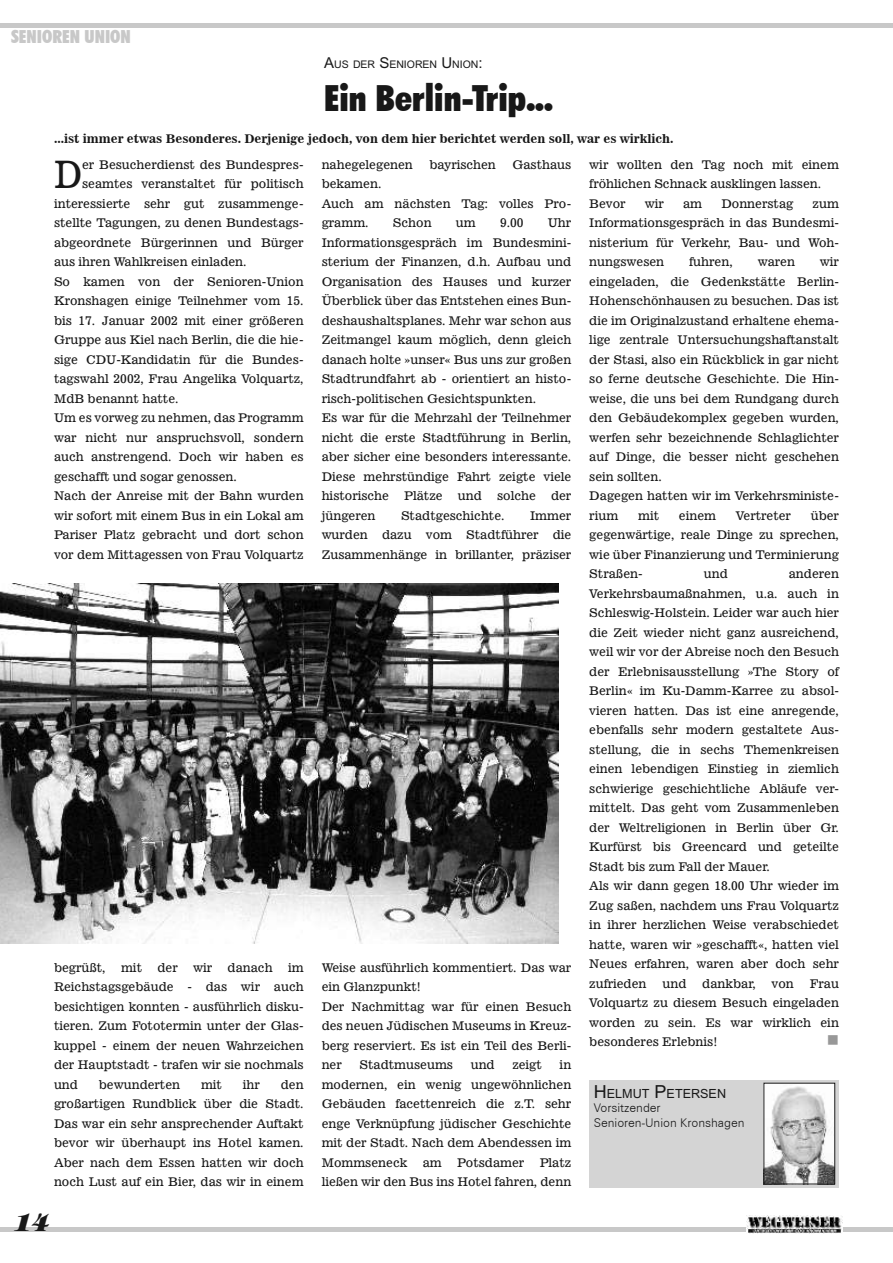
<style>
.page{position:relative;width:893px;height:1263px;background:#fff}
.page>*{position:absolute;margin:0;border:0;box-sizing:border-box;transform-origin:0 0}
.t1{font:37.95px "News 701 BT Roman A";color:#181818;scale:.85 1}
.t2{font:900 condensed 36px "Futura BT";color:#181818}
.t3{font:italic 800 24px "Tiffany IT Cby BT";color:#181818}
.t4{font:900 condensed 18px "Futura BT";color:#c8c8c8}
.t5{font:16.5px "Wingdings";color:#989898}
.t6{font:12.6px "Arial";color:#181818}
.t7{font:12px/19.5px "News 701 BT Roman A";color:#181818;text-align:justify}
.t8{font:12px "News 701 BT Bold A";color:#181818}
.t9{font:300 12px/14.4px "Zurich BT";color:#181818}
.t10{font:10.5px "Arial";color:#181818}
.s1{font-size:15px}
.s2{font-size:18px}
</style>
<div class="page">
<hr style="left:0;top:1227px;width:893px;height:4px;background:#c8c8c8">
<img style="left:746px;top:1215px;width:96px;height:19px">
<div style="left:0;top:23px;width:893px;height:5px;background:#c8c8c8"></div>
<div style="left:590px;top:1080px;width:249px;height:108px;background:#d4d4d4"></div>
<img style="left:766px;top:1085px;width:67px;height:97px">
<div style="left:764px;top:1083px;width:71px;height:101px;border:1px solid #181818"></div>
<img style="left:0;top:583px;width:558px;height:361px">
<h3 class="t4" style="left:11px;top:26px;width:121px">SENIOREN UNION</h3>
<p class="t10" style="left:324px;top:58px;width:160px"><span class="s1">A</span>US DER<span class="s1">฀S</span>ENIOREN<span class="s1">฀U</span>NION<span class="s1">:</span></p>
<h2 class="t2" style="left:324px;top:76px;width:230px">Ein Berlin-Trip...</h2>
<p class="t8" style="left:54px;top:131px;width:621px">...ist immer etwas Besonderes. Derjenige jedoch, von dem hier berichtet werden soll, war es wirklich.</p>
<h1 class="t1" style="left:54px;top:151px;width:35px">D</h1>
<p class="t7" style="left:82px;top:154px;width:223px">er Besucherdienst des Bundespres-</p>
<p class="t7" style="left:82px;top:174px;width:223px">seamtes veranstaltet für politisch</p>
<p class="t7" style="left:54px;top:193px;width:251px">interessierte sehr gut zusammenge-</p>
<p class="t7" style="left:54px;top:213px;width:251px">stellte Tagungen, zu denen Bundestags-</p>
<p class="t7" style="left:54px;top:232px;width:251px">abgeordnete Bürgerinnen und Bürger</p>
<p class="t7" style="left:54px;top:252px;width:194px">aus ihren Wahlkreisen einladen.</p>
<p class="t7" style="left:54px;top:271px;width:251px">So kamen von der Senioren-Union</p>
<p class="t7" style="left:54px;top:291px;width:251px">Kronshagen einige Teilnehmer vom 15.</p>
<p class="t7" style="left:54px;top:310px;width:251px">bis 17. Januar 2002 mit einer größeren</p>
<p class="t7" style="left:54px;top:330px;width:251px">Gruppe aus Kiel nach Berlin, die die hie-</p>
<p class="t7" style="left:54px;top:349px;width:251px">sige CDU-Kandidatin für die Bundes-</p>
<p class="t7" style="left:54px;top:369px;width:251px">tagswahl 2002, Frau Angelika Volquartz,</p>
<p class="t7" style="left:54px;top:388px;width:126px">MdB benannt hatte.</p>
<p class="t7" style="left:54px;top:408px;width:251px">Um es vorweg zu nehmen, das Programm</p>
<p class="t7" style="left:54px;top:427px;width:251px">war nicht nur anspruchsvoll, sondern</p>
<p class="t7" style="left:54px;top:447px;width:251px">auch anstrengend. Doch wir haben es</p>
<p class="t7" style="left:54px;top:466px;width:184px">geschafft und sogar genossen.</p>
<p class="t7" style="left:54px;top:486px;width:251px">Nach der Anreise mit der Bahn wurden</p>
<p class="t7" style="left:54px;top:505px;width:251px">wir sofort mit einem Bus in ein Lokal am</p>
<p class="t7" style="left:54px;top:525px;width:251px">Pariser Platz gebracht und dort schon</p>
<p class="t7" style="left:54px;top:544px;width:251px">vor dem Mittagessen von Frau Volquartz</p>
<p class="t7" style="left:322px;top:154px;width:93px">nahegelegenen</p>
<p class="t7" style="left:429px;top:154px;width:68px">bayrischen</p>
<p class="t7" style="left:512px;top:154px;width:60px">Gasthaus</p>
<p class="t7" style="left:322px;top:174px;width:251px;text-align:left">bekamen.<br>Auch am nächsten Tag: volles Pro&shy;gramm.</p>
<p class="t7" style="left:322px;top:213px;width:251px;text-align:left;text-indent:226px">Uhr Informationsgespräch im Bundesmini&shy;sterium der Finanzen, d.h. Aufbau und Organisation des Hauses und kurzer Überblick über das Entstehen eines Bun&shy;deshaushaltsplanes. Mehr war schon aus Zeitmangel kaum möglich, denn gleich danach holte »unser« Bus uns zur großen Stadtrundfahrt ab - orientiert an histo&shy;risch-politischen Gesichtspunkten.<br>Es war für die Mehrzahl der Teilnehmer nicht die erste Stadtführung in Berlin, aber sicher eine besonders interessante.<br>Diese mehrstündige Fahrt zeigte viele historische</p>
<p class="t7" style="left:393px;top:213px;width:40px">Schon</p>
<p class="t7" style="left:456px;top:213px;width:21px">um</p>
<p class="t7" style="left:500px;top:213px;width:25px">9.00</p>
<p class="t7" style="left:404px;top:486px;width:40px">Plätze</p>
<p class="t7" style="left:458px;top:486px;width:26px">und</p>
<p class="t7" style="left:497px;top:486px;width:40px">solche</p>
<p class="t7" style="left:551px;top:486px;width:22px">der</p>
<p class="t7" style="left:322px;top:505px;width:55px">jüngeren</p>
<p class="t7" style="left:401px;top:505px;width:105px">Stadtgeschichte.</p>
<p class="t7" style="left:322px;top:505px;width:251px;text-indent:208px">Immer wurden dazu vom Stadtführer die Zusammenhänge in brillanter, präziser</p>
<p class="t7" style="left:54px;top:957px;width:251px;text-indent:234px">im Reichstagsgebäude - das wir auch besichtigen konnten - ausführlich disku&shy;tieren. Zum Fototermin unter der Glas&shy;kuppel - einem der neuen Wahrzeichen der Hauptstadt - trafen wir sie nochmals und</p>
<p class="t7" style="left:54px;top:957px;width:53px">begrüßt,</p>
<p class="t7" style="left:121px;top:957px;width:23px">mit</p>
<p class="t7" style="left:158px;top:957px;width:22px">der</p>
<p class="t7" style="left:193px;top:957px;width:21px">wir</p>
<p class="t7" style="left:228px;top:957px;width:47px">danach</p>
<p class="t7" style="left:99px;top:1074px;width:83px">bewunderten</p>
<p class="t7" style="left:201px;top:1074px;width:23px">mit</p>
<p class="t7" style="left:243px;top:1074px;width:19px">ihr</p>
<p class="t7" style="left:54px;top:1074px;width:251px;text-indent:227px">den großartigen Rundblick über die Stadt.<br>Das war ein sehr ansprechender Auftakt bevor wir überhaupt ins Hotel kamen.<br>Aber nach dem Essen hatten wir doch noch Lust auf ein Bier, das wir in einem</p>
<p class="t7" style="left:322px;top:957px;width:251px;text-align:left">Weise ausführlich kommentiert. Das war ein Glanzpunkt!<br>Der Nachmittag war für einen Besuch des neuen Jüdischen Museums in Kreuz&shy;berg reserviert. Es ist ein Teil des Berli&shy;ner</p>
<p class="t7" style="left:322px;top:1055px;width:251px;text-indent:238px">in modernen, ein wenig ungewöhnlichen Gebäuden facettenreich die z.T. sehr enge Verknüpfung jüdischer Geschichte mit der Stadt. Nach dem Abendessen im Mommseneck</p>
<p class="t7" style="left:359px;top:1055px;width:95px">Stadtmuseums</p>
<p class="t7" style="left:471px;top:1055px;width:26px">und</p>
<p class="t7" style="left:512px;top:1055px;width:31px">zeigt</p>
<p class="t7" style="left:322px;top:1152px;width:251px;text-align:right">Platz<br>ließen wir den Bus ins Hotel fahren, denn</p>
<p class="t7" style="left:423px;top:1152px;width:21px">am</p>
<p class="t7" style="left:457px;top:1152px;width:68px">Potsdamer</p>
<p class="t7" style="left:589px;top:154px;width:251px;text-align:left">wir wollten den Tag noch mit einem fröhlichen Schnack ausklingen lassen.<br>Bevor</p>
<p class="t7" style="left:645px;top:193px;width:21px">wir</p>
<p class="t7" style="left:683px;top:193px;width:21px">am</p>
<p class="t7" style="left:721px;top:193px;width:74px">Donnerstag</p>
<p class="t7" style="left:589px;top:193px;width:251px;text-indent:223px">zum Informationsgespräch in das Bundesmi&shy;nisterium für Verkehr, Bau- und Woh&shy;nungswesen</p>
<p class="t7" style="left:589px;top:252px;width:251px;text-align:left;text-indent:231px">wir eingeladen, die Gedenkstätte Berlin-<br>Hohenschönhausen zu besuchen. Das ist die im Originalzustand erhaltene ehema&shy;lige zentrale Untersuchungshaftanstalt der Stasi, also ein Rückblick in gar nicht so ferne deutsche Geschichte. Die Hin&shy;weise, die uns bei dem Rundgang durch den Gebäudekomplex gegeben wurden, werfen sehr bezeichnende Schlaglichter auf Dinge, die besser nicht geschehen sein sollten.<br>Dagegen hatten wir im Verkehrsministe&shy;rium</p>
<p class="t7" style="left:689px;top:252px;width:45px">fuhren,</p>
<p class="t7" style="left:758px;top:252px;width:39px">waren</p>
<p class="t7" style="left:638px;top:505px;width:23px">mit</p>
<p class="t7" style="left:679px;top:505px;width:39px">einem</p>
<p class="t7" style="left:736px;top:505px;width:56px">Vertreter</p>
<p class="t7" style="left:589px;top:505px;width:251px;text-indent:221px">über gegenwärtige, reale Dinge zu sprechen, wie über Finanzierung und Terminierung Straßen-</p>
<p class="t7" style="left:589px;top:564px;width:251px;text-align:left;text-indent:199px">anderen Verkehrsbaumaßnahmen, u.a. auch in Schleswig-Holstein. Leider war auch hier die Zeit wieder nicht ganz ausreichend, weil wir vor der Abreise noch den Besuch der Erlebnisausstellung »The Story of Berlin« im Ku-Damm-Karree zu absol&shy;vieren hatten. Das ist eine anregende, ebenfalls sehr modern gestaltete Aus&shy;stellung, die in sechs Themenkreisen einen lebendigen Einstieg in ziemlich schwierige geschichtliche Abläufe ver&shy;mittelt. Das geht vom Zusammenleben der Weltreligionen in Berlin über Gr.<br>Kurfürst bis Greencard und geteilte Stadt bis zum Fall der Mauer.<br>Als wir dann gegen 18.00 Uhr wieder im Zug saßen, nachdem uns Frau Volquartz in ihrer herzlichen Weise verabschiedet hatte, waren wir »geschafft«, hatten viel Neues erfahren, waren aber doch sehr zufrieden</p>
<p class="t7" style="left:704px;top:564px;width:26px">und</p>
<p class="t7" style="left:662px;top:973px;width:26px">und</p>
<p class="t7" style="left:702px;top:973px;width:55px">dankbar,</p>
<p class="t7" style="left:772px;top:973px;width:24px">von</p>
<p class="t7" style="left:589px;top:973px;width:251px;text-indent:220px">Frau Volquartz zu diesem Besuch eingeladen worden zu sein. Es war wirklich ein besonderes Erlebnis!</p>
<h3 class="t5" style="left:827px;top:1031px;width:14px">■</h3>
<p class="t6" style="left:594px;top:1086px;width:134px"><span class="s2">H</span>ELMUT<span class="s2">฀P</span>ETERSEN</p>
<p class="t9" style="left:594px;top:1101px;width:152px">Vorsitzender<br>Senioren-Union Kronshagen</p>
<h3 class="t3" style="left:13px;top:1208px;width:44px">14</h3>
</div>
